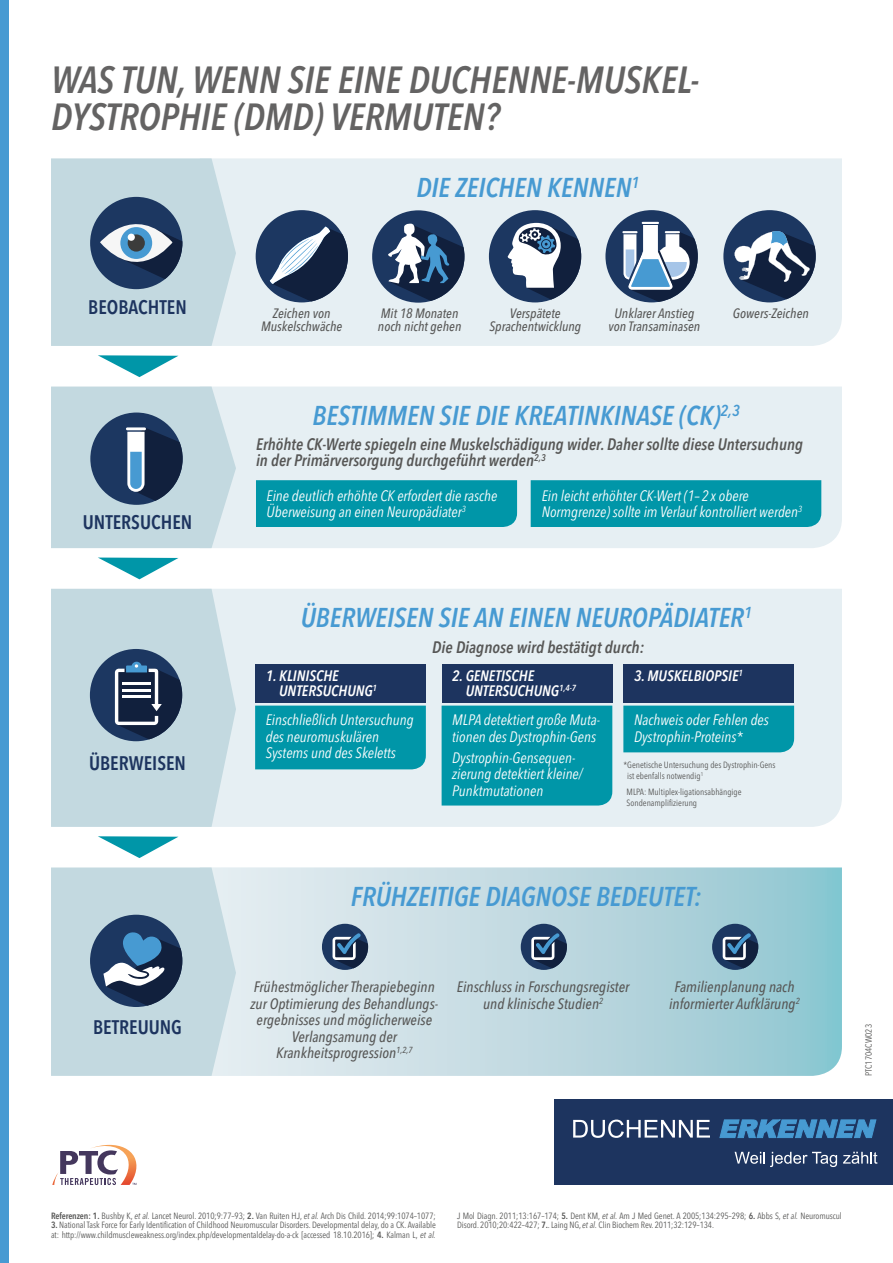
<style>
.page{position:relative;width:893px;height:1263px;background:#fff}
.page>*{position:absolute;margin:0;border:0;box-sizing:border-box;transform-origin:0 0}
.t1{font:italic 600 37.5px/37.5px "Avenir Next Condensed";color:#646363}
.t2{font:italic 600 27px "Avenir Next Condensed";color:#479ad2}
.t3{font:600 19.5px "Avenir Next Condensed";color:#1d345f}
.t4{font:italic 600 16.5px/16.5px "Avenir Next Condensed";color:#575756}
.t5{font:italic 15px/16.5px "Avenir Next Condensed";color:#fff}
.t6{font:italic 500 15px/16.5px "Avenir Next Condensed";color:#575756;text-align:center}
.t7{font:italic 600 15px/15px "Avenir Next Condensed";color:#fff}
.t8{font:italic 500 13.5px/13.5px "Avenir Next Condensed";color:#575756;text-align:center}
.t9{font:9px/10.8px "Avenir Next Condensed";letter-spacing:-.01em;color:#575756}
.s1{font-weight:600}
.s2{font-style:italic}
</style>
<div class="page">
<div style="left:0;top:0;width:9px;height:1263px;background:#479ad2"></div>
<svg style="left:98px;top:355px;width:81px;height:22px"></svg>
<svg style="left:98px;top:557px;width:81px;height:22px"></svg>
<svg style="left:98px;top:836px;width:81px;height:22px"></svg>
<svg style="left:236px;top:867px;width:606px;height:209px;background:#bcd9e0"></svg>
<svg style="left:51px;top:867px;width:185px;height:209px;background:#adc3cf"></svg>
<div style="left:322px;top:924px;width:46px;height:46px;background:#1c3761;border-radius:50%"></div>
<svg style="left:333px;top:933px;width:35px;height:35px"></svg>
<div style="left:521px;top:924px;width:46px;height:46px;background:#1c3761;border-radius:50%"></div>
<svg style="left:531px;top:933px;width:36px;height:35px"></svg>
<div style="left:712px;top:924px;width:46px;height:46px;background:#1c3761;border-radius:50%"></div>
<svg style="left:723px;top:933px;width:35px;height:35px"></svg>
<div style="left:236px;top:589px;width:606px;height:238px;background:#e6eff3"></div>
<svg style="left:51px;top:589px;width:185px;height:238px;background:#afc4ce"></svg>
<div style="left:442px;top:706px;width:170px;height:99px;background:#0096a8"></div>
<div style="left:442px;top:664px;width:171px;height:38px;background:#1d345f"></div>
<div style="left:623px;top:706px;width:171px;height:46px;background:#0096a8"></div>
<div style="left:624px;top:664px;width:170px;height:38px;background:#1d345f"></div>
<div style="left:255px;top:706px;width:171px;height:63px;background:#0096a8"></div>
<div style="left:256px;top:664px;width:170px;height:38px;background:#1d345f"></div>
<div style="left:236px;top:387px;width:606px;height:161px;background:#e6eff3"></div>
<div style="left:256px;top:480px;width:261px;height:47px;background:#0096a8"></div>
<div style="left:531px;top:480px;width:290px;height:47px;background:#0096a8"></div>
<svg style="left:51px;top:387px;width:185px;height:161px;background:#a4bac7"></svg>
<hr style="left:126px;top:427px;width:20px;height:3px;background:#fff">
<div style="left:236px;top:158px;width:606px;height:188px;background:#e6eff3"></div>
<svg style="left:51px;top:158px;width:185px;height:188px;background:#aec3ce"></svg>
<div style="left:120px;top:227px;width:32px;height:32px;background:#479ad2;border-radius:50%"></div>
<div style="left:128px;top:234px;width:17px;height:18px;background:#3c3c3b;border-radius:50%"></div>
<div style="left:128px;top:234px;width:7px;height:7px;background:#fff;border-radius:50%"></div>
<div style="left:256px;top:210px;width:92px;height:92px;background:#1c3761;border-radius:50%"></div>
<svg style="left:270px;top:227px;width:78px;height:74px"></svg>
<div style="left:372px;top:210px;width:92px;height:93px;background:#1c3761;border-radius:50%"></div>
<svg style="left:387px;top:223px;width:77px;height:78px"></svg>
<div style="left:489px;top:210px;width:92px;height:92px;background:#1c3761;border-radius:50%"></div>
<svg style="left:507px;top:223px;width:74px;height:76px"></svg>
<div style="left:605px;top:210px;width:93px;height:92px;background:#1c3761;border-radius:50%"></div>
<svg style="left:622px;top:222px;width:76px;height:80px"></svg>
<div style="left:723px;top:210px;width:93px;height:92px;background:#1c3761;border-radius:50%"></div>
<svg style="left:733px;top:230px;width:83px;height:69px"></svg>
<svg style="left:52px;top:1144px;width:85px;height:41px"></svg>
<div style="left:555px;top:1100px;width:338px;height:85px;background:#1d345f"></div>
<svg style="left:573px;top:1119px;width:137px;height:19px"></svg>
<svg style="left:719px;top:1119px;width:158px;height:19px"></svg>
<svg style="left:735px;top:1152px;width:102px;height:15px"></svg>
<svg style="left:843px;top:1152px;width:34px;height:12px"></svg>
<h1 class="t1" style="left:51px;top:61px;width:648px">WAS TUN, WENN SIE EINE DUCHENNE-MUSKEL-<br>DYSTROPHIE (DMD) VERMUTEN?</h1>
<h3 class="t3" style="left:88px;top:295px;width:100px">BEOBACHTEN</h3>
<h3 class="t3" style="left:83px;top:511px;width:111px">UNTERSUCHEN</h3>
<h3 class="t3" style="left:89px;top:751px;width:99px">ÜBERWEISEN</h3>
<h3 class="t3" style="left:93px;top:1015px;width:90px">BETREUUNG</h3>
<h2 class="t2" style="left:416px;top:171px;width:224px">DIE ZEICHEN KENNEN<sup>1</sup></h2>
<h3 class="t8" style="left:261px;top:306px;width:83px">Zeichen von<br>Muskelschwäche</h3>
<h3 class="t8" style="left:489px;top:306px;width:93px">Verspätete<br>Sprachentwicklung</h3>
<h3 class="t8" style="left:608px;top:306px;width:93px">Unklarer Anstieg von Transaminasen</h3>
<h3 class="t8" style="left:381px;top:306px;width:79px">Mit 18 Monaten</h3>
<h3 class="t8" style="left:733px;top:306px;width:78px">Gowers-Zeichen</h3>
<h3 class="t8" style="left:378px;top:320px;width:85px">noch nicht gehen</h3>
<h2 class="t2" style="left:313px;top:399px;width:429px">BESTIMMEN SIE DIE KREATINKINASE (CK)<sup>2,3</sup></h2>
<h3 class="t4" style="left:256px;top:436px;width:548px">Erhöhte CK-Werte spiegeln eine Muskelschädigung wider. Daher sollte diese Untersuchung in der Primärversorgung durchgeführt werden<sup>2,3</sup></h3>
<h3 class="t5" style="left:267px;top:487px;width:232px">Eine deutlich erhöhte CK erfordert die rasche<br>Überweisung an einen Neuropädiater<sup>3</sup></h3>
<h3 class="t5" style="left:542px;top:487px;width:262px">Ein leicht erhöhter CK-Wert (1– 2 x obere<br>Normgrenze) sollte im Verlauf kontrolliert werden<sup>3</sup></h3>
<h2 class="t2" style="left:301px;top:602px;width:453px">ÜBERWEISEN SIE AN EINEN NEUROPÄDIATER<sup>1</sup></h2>
<h3 class="t7" style="left:279px;top:668px;width:99px;text-indent:-13px">1. KLINISCHE<br>UNTERSUCHUNG<sup>1</sup></h3>
<h3 class="t5" style="left:266px;top:712px;width:149px">Einschließlich Untersuchung des neuromuskulären<br>Systems und des Skeletts</h3>
<h3 class="t4" style="left:432px;top:638px;width:214px">Die Diagnose wird bestätigt durch:</h3>
<h3 class="t7" style="left:466px;top:668px;width:112px;text-indent:-13px">2. GENETISCHE<br>UNTERSUCHUNG<sup>1,4-7</sup></h3>
<h3 class="t5" style="left:452px;top:712px;width:149px">MLPA detektiert große Muta&shy;tionen des Dystrophin-Gens</h3>
<h3 class="t5" style="left:452px;top:749px;width:132px">Dystrophin-Gensequen&shy;zierung detektiert kleine/<br>Punktmutationen</h3>
<h3 class="t7" style="left:634px;top:668px;width:110px">3. MUSKELBIOPSIE<sup>1</sup></h3>
<h3 class="t5" style="left:634px;top:712px;width:136px">Nachweis oder Fehlen des<br>Dystrophin-Proteins*</h3>
<p class="t9" style="left:627px;top:759px;width:150px;text-indent:-4px">*Genetische Untersuchung des Dystrophin-Gens ist ebenfalls notwendig<sup>1</sup></p>
<p class="t9" style="left:627px;top:786px;width:117px">MLPA: Multiplex-ligationsabhängige<br>Sondenamplifizierung</p>
<h2 class="t2" style="left:351px;top:880px;width:352px">FRÜHZEITIGE DIAGNOSE BEDEUTET:</h2>
<h3 class="t6" style="left:251px;top:979px;width:189px">Frühestmöglicher Therapiebeginn zur Optimierung des Behandlungs&shy;ergebnisses und möglicherweise<br>Verlangsamung der<br>Krankheitsprogression<sup>1,2,7</sup></h3>
<h3 class="t6" style="left:457px;top:979px;width:174px">Einschluss in Forschungsregister und klinische Studien<sup>2</sup></h3>
<h3 class="t6" style="left:669px;top:979px;width:132px">Familienplanung nach informierter Aufklärung<sup>2</sup></h3>
<p class="t9" style="left:863px;top:1076px;width:53px;rotate:-90deg">PTC1704CW023</p>
<p class="t9" style="left:51px;top:1210px;width:386px"><span class="s1">Referenzen: 1.</span> Bushby K, <span class="s2">et al.</span> Lancet Neurol. 2010;9:77–93; <span class="s1">2.</span> Van Ruiten HJ, <span class="s2">et al.</span> Arch Dis Child. 2014;99:1074–1077;</p>
<p class="t9" style="left:51px;top:1220px;width:386px;line-height:9.8px"><span class="s1">3.</span> National Task Force for Early Identification of Childhood Neuromuscular Disorders. Developmental delay, do a CK. Available at: http://www.childmuscleweakness.org/index.php/developmentaldelay-do-a-ck [accessed 18.10.2016]; <span class="s1">4.</span> Kalman L, <span class="s2">et al.</span></p>
<p class="t9" style="left:457px;top:1210px;width:386px;line-height:9.8px">J Mol Diagn. 2011;13:167–174; <span class="s1">5.</span> Dent KM, <span class="s2">et al.</span> Am J Med Genet. A 2005;134:295–298; <span class="s1">6.</span> Abbs S, <span class="s2">et al.</span> Neuromuscul<br>Disord. 2010;20:422–427; <span class="s1">7.</span>. Laing NG, <span class="s2">et al.</span> Clin Biochem Rev. 2011;32:129–134.</p>
</div>
